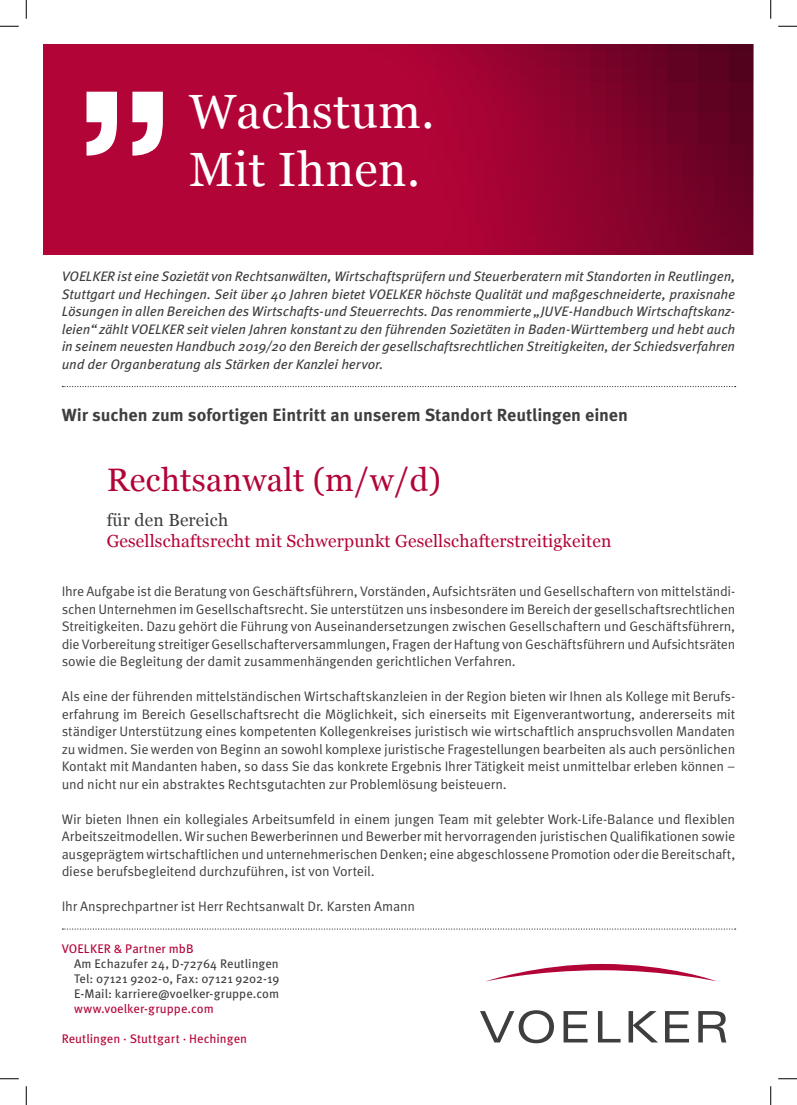
<style>
.page{position:relative;width:797px;height:1105px;background:#fff}
.page>*{position:absolute;margin:0;border:0;box-sizing:border-box;transform-origin:0 0}
.t1{font:48px/57.6px "Georgia";letter-spacing:.01em;color:#fff}
.t2{font:32.5px "Georgia";letter-spacing:.01em;color:#b30437}
.FLIESS{font:700 17.5px "Meta Pro";letter-spacing:-.005em;color:#3e3e3f}
.t3{font:17.5px "Georgia";letter-spacing:.01em;color:#b30437}
.t4{font:17.5px "Georgia";letter-spacing:.01em;color:#3e3e3f}
.FLIESS-2{font:13.75px/17.5px "Meta Pro";letter-spacing:-.015em;color:#3e3e3f;text-align:justify}
.FLIESS-3{font:italic 13.75px/17.5px "Meta Pro";letter-spacing:-.005em;color:#3e3e3f;text-align:justify}
.t5{font:12.5px "Meta Pro";letter-spacing:.005em;color:#3e3e3f}
.t6{font:12.5px "Meta Pro";letter-spacing:.005em;color:#b30437}
</style>
<div class="page">
<div style="left:44px;top:44px;width:709px;height:211px;background:#b30437"></div>
<img style="left:146px;top:44px;width:607px;height:211px">
<svg style="left:62px;top:386px;width:673px;height:1px"></svg>
<svg style="left:86px;top:92px;width:77px;height:64px"></svg>
<svg style="left:62px;top:928px;width:673px;height:2px"></svg>
<svg style="left:480px;top:1010px;width:74px;height:33px"></svg>
<svg style="left:563px;top:1011px;width:24px;height:31px"></svg>
<svg style="left:598px;top:1011px;width:22px;height:31px"></svg>
<svg style="left:628px;top:1011px;width:30px;height:31px"></svg>
<svg style="left:665px;top:1011px;width:24px;height:31px"></svg>
<svg style="left:698px;top:1011px;width:28px;height:31px"></svg>
<svg style="left:487px;top:964px;width:229px;height:17px"></svg>
<svg style="left:0;top:25px;width:19px;height:2px"></svg>
<svg style="left:778px;top:25px;width:19px;height:2px"></svg>
<svg style="left:0;top:1078px;width:19px;height:1px"></svg>
<svg style="left:778px;top:1078px;width:19px;height:1px"></svg>
<svg style="left:25px;top:0;width:2px;height:19px"></svg>
<svg style="left:25px;top:1086px;width:2px;height:19px"></svg>
<svg style="left:770px;top:0;width:1px;height:19px"></svg>
<svg style="left:770px;top:1086px;width:1px;height:19px"></svg>
<p class="t1" style="left:189px;top:81px;width:247px">Wachstum.<br>Mit Ihnen.</p>
<p class="FLIESS-3" style="left:62px;top:268px;width:675px">VOELKER ist eine Sozietät von Rechtsanwälten, Wirtschaftsprüfern und Steuerberatern mit Standorten in Reutlingen, Stuttgart und Hechingen. Seit über 40 Jahren bietet VOELKER höchste Qualität und maßgeschneiderte, praxisnahe Lösungen in allen Bereichen des Wirtschafts-und Steuerrechts. Das renommierte „JUVE-Handbuch Wirtschaftskanz&shy;leien“ zählt VOELKER seit vielen Jahren konstant zu den führenden Sozietäten in Baden-Württemberg und hebt auch in seinem neuesten Handbuch 2019/20 den Bereich der gesellschaftsrechtlichen Streitigkeiten, der Schiedsverfahren und der Organberatung als Stärken der Kanzlei hervor.</p>
<p class="FLIESS" style="left:62px;top:404px;width:568px">Wir suchen zum sofortigen Eintritt an unserem Standort Reutlingen einen</p>
<p class="t2" style="left:107px;top:456px;width:335px">Rechtsanwalt (m/w/d)</p>
<p class="t4" style="left:107px;top:507px;width:123px">für den Bereich</p>
<p class="t3" style="left:107px;top:528px;width:506px">Gesellschaftsrecht mit Schwerpunkt Gesellschafterstreitigkeiten</p>
<p class="FLIESS-2" style="left:62px;top:583px;width:675px">Ihre Aufgabe ist die Beratung von Geschäftsführern, Vorständen, Aufsichtsräten und Gesellschaftern von mittelständi&shy;schen Unternehmen im Gesellschaftsrecht. Sie unterstützen uns insbesondere im Bereich der gesellschaftsrechtlichen Streitigkeiten. Dazu gehört die Führung von Auseinandersetzungen zwischen Gesellschaftern und Geschäftsführern, die Vorbereitung streitiger Gesellschafterversammlungen, Fragen der Haftung von Geschäftsführern und Aufsichtsräten sowie die Begleitung der damit zusammenhängenden gerichtlichen Verfahren.</p>
<p class="FLIESS-2" style="left:62px;top:688px;width:675px">Als eine der führenden mittelständischen Wirtschaftskanzleien in der Region bieten wir Ihnen als Kollege mit Berufs&shy;erfahrung im Bereich Gesellschaftsrecht die Möglichkeit, sich einerseits mit Eigenverantwortung, andererseits mit ständiger Unterstützung eines kompetenten Kollegenkreises juristisch wie wirtschaftlich anspruchsvollen Mandaten zu widmen. Sie werden von Beginn an sowohl komplexe juristische Fragestellungen bearbeiten als auch persönlichen Kontakt mit Mandanten haben, so dass Sie das konkrete Ergebnis Ihrer Tätigkeit meist unmittelbar erleben können – und nicht nur ein abstraktes Rechtsgutachten zur Problemlösung beisteuern.</p>
<p class="FLIESS-2" style="left:62px;top:811px;width:675px">Wir bieten Ihnen ein kollegiales Arbeitsumfeld in einem jungen Team mit gelebter Work-Life-Balance und flexiblen Arbeitszeitmodellen. Wir suchen Bewerberinnen und Bewerber mit hervorragenden juristischen Qualifikationen sowie ausgeprägtem wirtschaftlichen und unternehmerischen Denken; eine abgeschlossene Promotion oder die Bereitschaft, diese berufsbegleitend durchzuführen, ist von Vorteil.</p>
<p class="FLIESS-2" style="left:62px;top:898px;width:355px">Ihr Ansprechpartner ist Herr Rechtsanwalt Dr. Karsten Amann</p>
<p class="t6" style="left:62px;top:941px;width:133px">VOELKER &amp; Partner mbB</p>
<p class="t5" style="left:74px;top:956px;width:206px">Am Echazufer 24, D-72764 Reutlingen</p>
<p class="t5" style="left:74px;top:971px;width:207px">Tel: 07121 9202-0, Fax: 07121 9202-19</p>
<p class="t5" style="left:74px;top:986px;width:206px">E-Mail: karriere@voelker-gruppe.com</p>
<p class="t6" style="left:74px;top:1001px;width:141px">www.voelker-gruppe.com</p>
<p class="t6" style="left:62px;top:1031px;width:187px">Reutlingen · Stuttgart · Hechingen</p>
</div>
